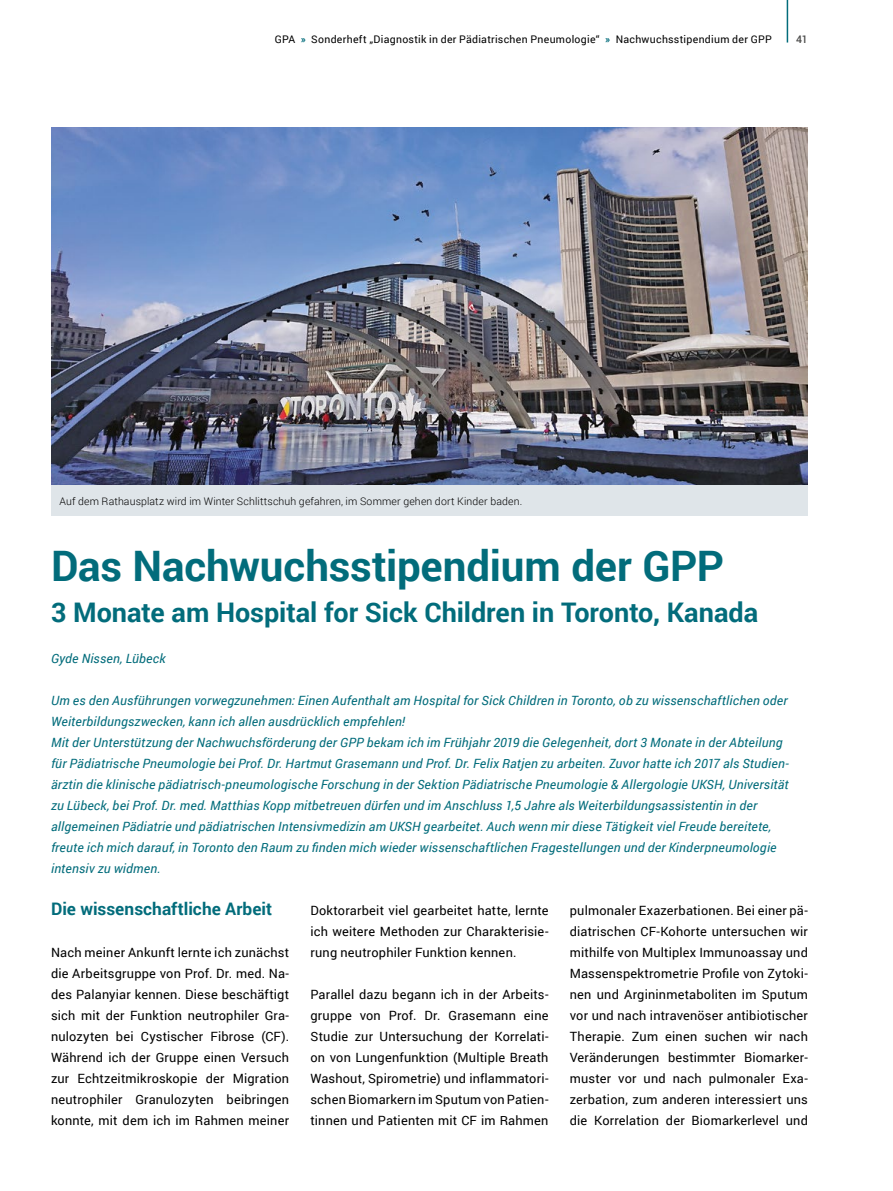
<style>
.page{position:relative;width:893px;height:1191px;background:#fff}
.page>*{position:absolute;margin:0;border:0;box-sizing:border-box;transform-origin:0 0}
.t1{font:700 42px "Roboto";letter-spacing:-.005em;color:#026c7b}
.t2{font:700 27px "Roboto";color:#026c7b}
.t3{font:700 17.25px "Roboto";color:#026c7b}
.t4{font:12.75px/21px "Roboto";letter-spacing:.015em;color:#000;text-align:justify}
.t5{font:italic 12.75px/21px "Roboto";letter-spacing:.015em;color:#026c7b}
.t6{font:10.5px "Roboto";letter-spacing:.025em;color:#000}
.t7{font:300 10.5px "Roboto";letter-spacing:.015em;color:#000}
.t8{font:500 10.5px "Roboto";color:#4a4a49}
.s1{font-weight:700;color:#026c7b}
</style>
<div class="page">
<hr style="left:787px;top:0;width:1px;height:43px;background:#026c7b">
<div style="left:51px;top:485px;width:757px;height:31px;background:#dfe5e9"></div>
<img style="left:51px;top:128px;width:757px;height:357px">
<p class="t6" style="left:275px;top:31px;width:499px">GPA <span class="s1">»</span> Sonderheft „Diagnostik in der Pädiatrischen Pneumologie“ <span class="s1">»</span> Nachwuchsstipendium der GPP</p>
<p class="t8" style="left:796px;top:31px;width:13px">41</p>
<p class="t7" style="left:60px;top:494px;width:464px">Auf dem Rathausplatz wird im Winter Schlittschuh gefahren, im Sommer gehen dort Kinder baden.</p>
<h1 class="t1" style="left:51px;top:536px;width:675px">Das Nachwuchsstipendium der GPP</h1>
<h2 class="t2" style="left:51px;top:593px;width:709px">3 Monate am Hospital for Sick Children in Toronto, Kanada</h2>
<p class="t5" style="left:51px;top:648px;width:116px">Gyde Nissen, Lübeck</p>
<p class="t5" style="left:51px;top:690px;width:739px">Um es den Ausführungen vorwegzunehmen: Einen Aufenthalt am Hospital for Sick Children in Toronto, ob zu wissenschaftlichen oder Weiterbildungszwecken, kann ich allen ausdrücklich empfehlen!<br>Mit der Unterstützung der Nachwuchsförderung der GPP bekam ich im Frühjahr 2019 die Gelegenheit, dort 3 Monate in der Abteilung für Pädiatrische Pneumologie bei Prof. Dr. Hartmut Grasemann und Prof. Dr. Felix Ratjen zu arbeiten. Zuvor hatte ich 2017 als Studien&shy;ärztin die klinische pädiatrisch-pneumologische Forschung in der Sektion Pädiatrische Pneumologie &amp; Allergologie UKSH, Universität zu Lübeck, bei Prof. Dr. med. Matthias Kopp mitbetreuen dürfen und im Anschluss 1,5 Jahre als Weiterbildungsassistentin in der allgemeinen Pädiatrie und pädiatrischen Intensivmedizin am UKSH gearbeitet. Auch wenn mir diese Tätigkeit viel Freude bereitete, freute ich mich darauf, in Toronto den Raum zu finden mich wieder wissenschaftlichen Fragestellungen und der Kinderpneumologie intensiv zu widmen.</p>
<h3 class="t3" style="left:51px;top:897px;width:223px">Die wissenschaftliche Arbeit</h3>
<p class="t4" style="left:51px;top:942px;width:240px">Nach meiner Ankunft lernte ich zunächst die Arbeitsgruppe von Prof. Dr. med. Na&shy;des Palanyiar kennen. Diese beschäftigt sich mit der Funktion neutrophiler Gra&shy;nulozyten bei Cystischer Fibrose (CF).<br>Während ich der Gruppe einen Versuch zur Echtzeitmikroskopie der Migration neutrophiler Granulozyten beibringen konnte, mit dem ich im Rahmen meiner</p>
<p class="t4" style="left:310px;top:900px;width:240px">Doktorarbeit viel gearbeitet hatte, lernte ich weitere Methoden zur Charakterisie&shy;rung neutrophiler Funktion kennen.</p>
<p class="t4" style="left:310px;top:984px;width:240px">Parallel dazu begann ich in der Arbeits&shy;gruppe von Prof. Dr. Grasemann eine Studie zur Untersuchung der Korrelati&shy;on von Lungenfunktion (Multiple Breath Washout, Spirometrie) und inflammatori&shy;schen Biomarkern im Sputum von Patien&shy;tinnen und Patienten mit CF im Rahmen</p>
<p class="t4" style="left:570px;top:900px;width:240px">pulmonaler Exazerbationen. Bei einer pä&shy;diatrischen CF-Kohorte untersuchen wir mithilfe von Multiplex Immunoassay und Massenspektrometrie Profile von Zytoki&shy;nen und Argininmetaboliten im Sputum vor und nach intravenöser antibiotischer Therapie. Zum einen suchen wir nach Veränderungen bestimmter Biomarker&shy;muster vor und nach pulmonaler Exa&shy;zerbation, zum anderen interessiert uns die Korrelation der Biomarkerlevel und</p>
</div>
